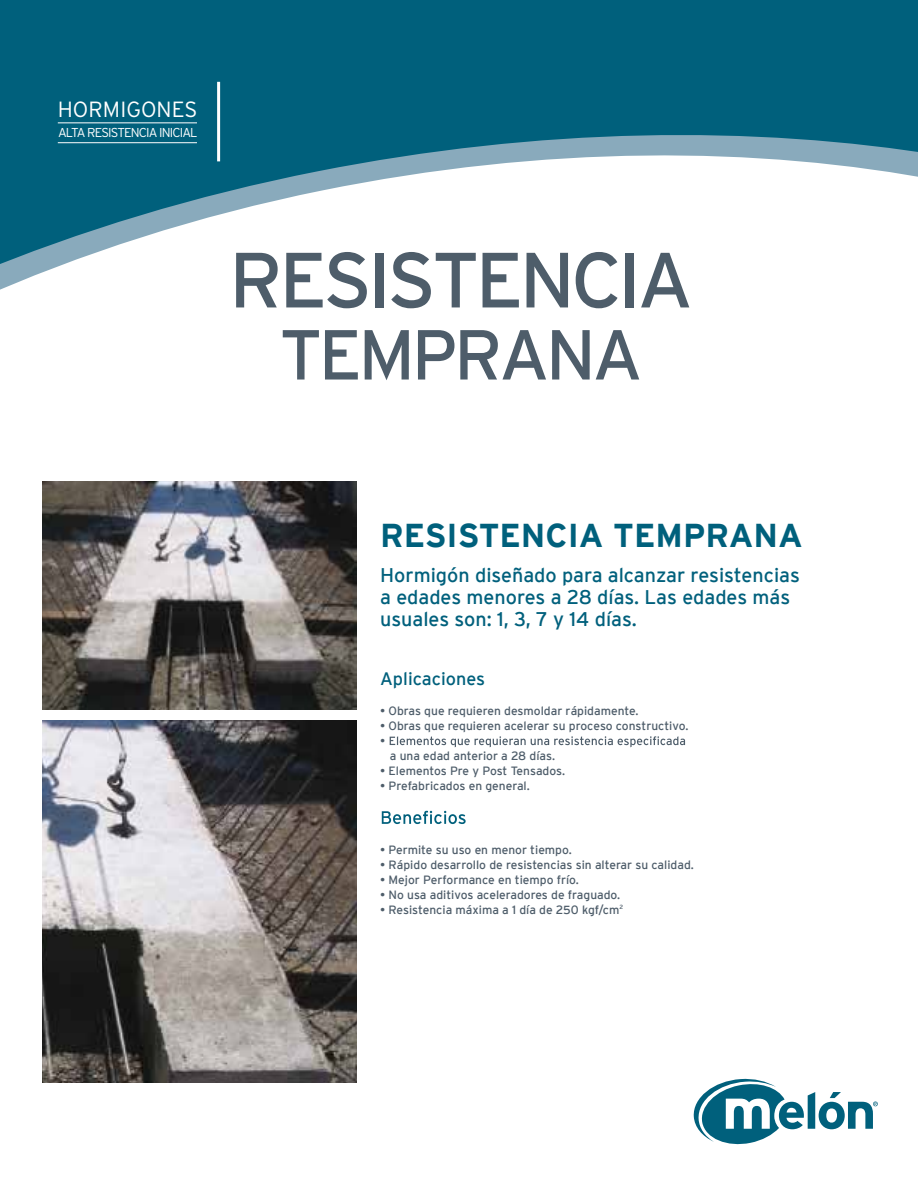
<style>
.page{position:relative;width:918px;height:1189px;background:#fff}
.page>*{position:absolute;margin:0;border:0;box-sizing:border-box;transform-origin:0 0}
.t1{font:78px "Interstate";letter-spacing:-.05em;color:#4e5d6a}
.t2{font:70.5px "Interstate";letter-spacing:-.05em;color:#4e5d6a}
.t3{font:700 33px "Interstate";color:#00607c}
.t4{font:300 21.9px "Interstate";letter-spacing:.005em;color:#fff}
.t5{font:19.8px/21.9px "Interstate";color:#00607c}
.t6{font:18px "Interstate";color:#00607c}
.t7{font:300 12.9px "Interstate";letter-spacing:-.065em;color:#fff}
.t8{font:12px "Interstate";color:#4e5d6a}
</style>
<div class="page">
<svg style="left:0;top:0;width:918px;height:275px;fill:#00607c"></svg>
<svg style="left:693px;top:1078px;width:185px;height:67px"></svg>
<hr style="left:58px;top:123px;width:139px;height:1px;background:#fff">
<hr style="left:58px;top:142px;width:139px;height:1px;background:#fff">
<hr style="left:217px;top:82px;width:3px;height:79px;background:#fff">
<img style="left:42px;top:481px;width:314px;height:228px">
<img style="left:42px;top:720px;width:315px;height:362px">
<svg style="left:390px;top:736px;width:295px;height:11px"></svg>
<svg style="left:382px;top:810px;width:84px;height:13px"></svg>
<h3 class="t4" style="left:58px;top:97px;width:141px">HORMIGONES</h3>
<p class="t7" style="left:58px;top:125px;width:141px">ALTA RESISTENCIA INICIAL</p>
<h1 class="t1" style="left:229px;top:236px;width:465px">RESISTENCIA</h1>
<h2 class="t2" style="left:279px;top:315px;width:365px">TEMPRANA</h2>
<h3 class="t3" style="left:380px;top:517px;width:424px">RESISTENCIA TEMPRANA</h3>
<h3 class="t5" style="left:380px;top:563px;width:421px">Hormigón diseñado para alcanzar resistencias a edades menores a 28 días. Las edades más usuales son: 1, 3, 7 y 14 días.</h3>
<h3 class="t6" style="left:380px;top:668px;width:107px">Aplicaciones</h3>
<p class="t8" style="left:380px;top:703px;width:260px">• Obras que requieren desmoldar rápidamente.</p>
<p class="t8" style="left:380px;top:718px;width:310px">• Obras que requieren acelerar su proceso constructivo.</p>
<p class="t8" style="left:380px;top:733px;width:7px">•</p>
<p class="t8" style="left:390px;top:748px;width:167px">a una edad anterior a 28 días.</p>
<p class="t8" style="left:380px;top:763px;width:186px">• Elementos Pre y Post Tensados.</p>
<p class="t8" style="left:380px;top:778px;width:151px">• Prefabricados en general.</p>
<p class="t8" style="left:380px;top:842px;width:193px">• Permite su uso en menor tiempo.</p>
<p class="t8" style="left:380px;top:857px;width:315px">• Rápido desarrollo de resistencias sin alterar su calidad.</p>
<p class="t8" style="left:380px;top:872px;width:200px">• Mejor Performance en tiempo frío.</p>
<p class="t8" style="left:380px;top:887px;width:242px">• No usa aditivos aceleradores de fraguado.</p>
<p class="t8" style="left:380px;top:902px;width:245px">• Resistencia máxima a 1 día de 250 kgf/cm<sup>2</sup></p>
</div>
